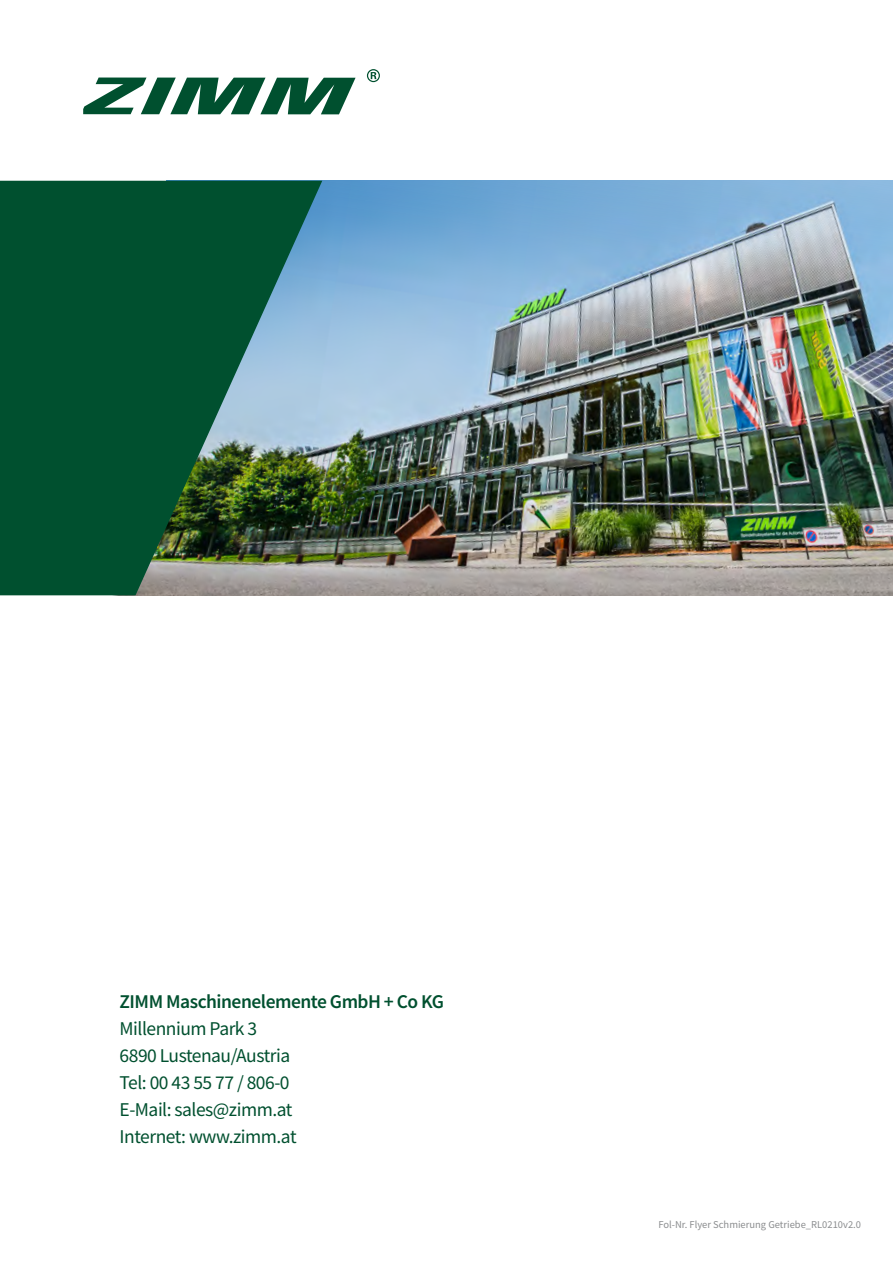
<style>
.page{position:relative;width:893px;height:1263px;background:#fff}
.page>*{position:absolute;margin:0;border:0;box-sizing:border-box;transform-origin:0 0}
.t1{font:19.5px/27px "Source Sans Pro";letter-spacing:-.025em;color:#00502f}
.t2{font:600 19.5px "Source Sans Pro";letter-spacing:-.025em;color:#00502f}
.t3{font:10.5px "Source Sans Pro";color:#8a8c8e}
</style>
<div class="page">
<img style="left:322px;top:181px;width:571px;height:414px">
<svg style="left:0;top:181px;width:322px;height:414px;background:#216047"></svg>
<svg style="left:83px;top:78px;width:273px;height:36px"></svg>
<svg style="left:367px;top:69px;width:13px;height:13px"></svg>
<p class="t2" style="left:120px;top:990px;width:326px">ZIMM Maschinenelemente GmbH + Co KG</p>
<p class="t1" style="left:120px;top:1016px;width:179px">Millennium Park 3<br>6890 Lustenau/Austria<br>Tel: 00 43 55 77 / 806-0<br>E-Mail: sales@zimm.at<br>Internet: www.zimm.at</p>
<p class="t3" style="left:658px;top:1220px;width:204px">Fol-Nr. Flyer Schmierung Getriebe_RL0210v2.0</p>
</div>
